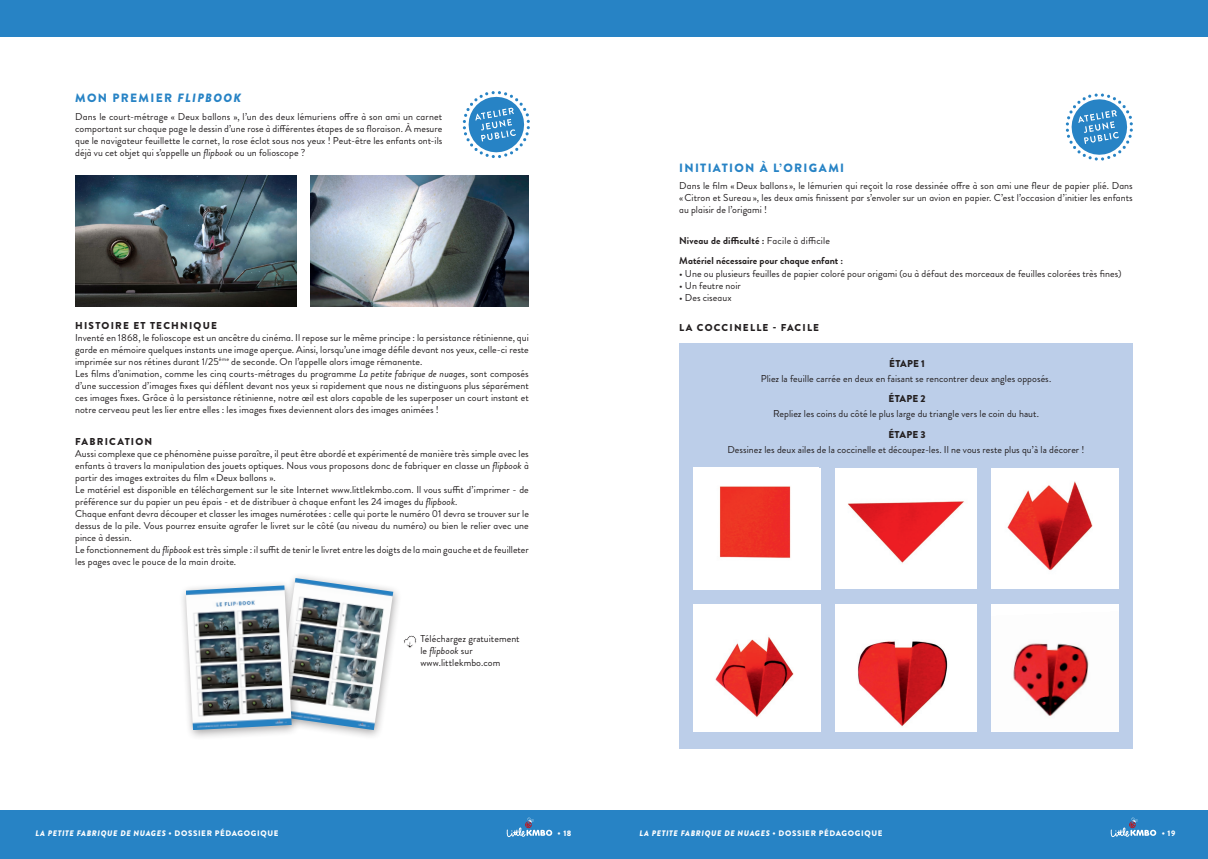
<style>
.page{position:relative;width:1208px;height:859px;background:#fff}
.page>*{position:absolute;margin:0;border:0;box-sizing:border-box;transform-origin:0 0}
.t1{font:900 12px "Brandon Grotesque";letter-spacing:.11em;color:#2783c5}
.t2{font:10px/12px "Brandon Grotesque";letter-spacing:.005em;color:#231f20}
.t3{font:700 10px/20.5px "Brandon Grotesque";letter-spacing:.005em;color:#231f20}
.t4{font:900 10px "Brandon Grotesque";letter-spacing:.115em;color:#231f20}
.t5{font:italic 900 8px "Brandon Grotesque";letter-spacing:.08em;color:#fff}
.t6{font:900 8px "Brandon Grotesque";color:#fff}
.s1{font-style:italic}
.s2{font-weight:400}
.s3{font-style:normal}
</style>
<div class="page">
<div style="left:0;top:811px;width:604px;height:48px;background:#2783c5"></div>
<div style="left:604px;top:811px;width:604px;height:48px;background:#2783c5"></div>
<div style="left:0;top:0;width:604px;height:37px;background:#2783c5"></div>
<div style="left:604px;top:0;width:604px;height:37px;background:#2783c5"></div>
<svg style="left:506px;top:817px;width:46px;height:20px"></svg>
<svg style="left:1110px;top:817px;width:46px;height:20px"></svg>
<img style="left:310px;top:176px;width:219px;height:130px">
<img style="left:75px;top:176px;width:221px;height:130px">
<svg style="left:403px;top:635px;width:14px;height:13px"></svg>
<div style="left:269px;top:572px;width:133px;height:168px;background:#231f20;opacity:.4"></div>
<img style="left:276px;top:578px;width:117px;height:152px">
<div style="left:179px;top:579px;width:122px;height:161px;background:#231f20;opacity:.4"></div>
<img style="left:186px;top:585px;width:106px;height:145px">
<svg style="left:463px;top:91px;width:67px;height:67px"></svg>
<svg style="left:1065px;top:93px;width:68px;height:68px"></svg>
<div style="left:679px;top:343px;width:453px;height:405px;background:#bccee9"></div>
<div style="left:693px;top:468px;width:128px;height:122px;background:#fff"></div>
<img style="left:719px;top:486px;width:72px;height:72px">
<div style="left:693px;top:604px;width:128px;height:127px;background:#fff"></div>
<img style="left:715px;top:636px;width:79px;height:81px">
<div style="left:835px;top:469px;width:142px;height:120px;background:#fff"></div>
<img style="left:848px;top:501px;width:116px;height:62px">
<div style="left:835px;top:604px;width:142px;height:127px;background:#fff"></div>
<img style="left:857px;top:641px;width:91px;height:86px">
<div style="left:991px;top:469px;width:127px;height:120px;background:#fff"></div>
<img style="left:1007px;top:481px;width:86px;height:89px">
<div style="left:991px;top:604px;width:127px;height:127px;background:#fff"></div>
<img style="left:1013px;top:643px;width:76px;height:73px">
<p class="t1" style="left:75px;top:89px;width:167px">MON PREMIER <span class="s1">FLIPBOOK</span></p>
<p class="t2" style="left:75px;top:110px;width:369px;text-align:justify">Dans le court-métrage « Deux ballons », l’un des deux lémuriens offre à son ami un carnet comportant sur chaque page le dessin d’une rose à différentes étapes de sa floraison. À mesure que le navigateur feuillette le carnet, la rose éclot sous nos yeux ! Peut-être les enfants ont-ils déjà vu cet objet qui s’appelle un <span class="s1">flipbook</span> ou un folioscope ?</p>
<p class="t4" style="left:75px;top:318px;width:143px">HISTOIRE ET TECHNIQUE</p>
<p class="t2" style="left:75px;top:331px;width:455px">Inventé en 1868, le folioscope est un ancêtre du cinéma. Il repose sur le même principe : la persistance rétinienne, qui garde en mémoire quelques instants une image aperçue. Ainsi, lorsqu’une image défile devant nos yeux, celle-ci reste imprimée sur nos rétines durant 1/25<sup>ème</sup> de seconde. On l’appelle alors image rémanente.<br>Les films d’animation, comme les cinq courts-métrages du programme <span class="s1">La petite fabrique de nuages</span>, sont composés d’une succession d’images fixes qui défilent devant nos yeux si rapidement que nous ne distinguons plus séparément ces images fixes. Grâce à la persistance rétinienne, notre œil est alors capable de les superposer un court instant et notre cerveau peut les lier entre elles : les images fixes deviennent alors des images animées !</p>
<p class="t4" style="left:75px;top:435px;width:79px">FABRICATION</p>
<p class="t2" style="left:75px;top:448px;width:455px">Aussi complexe que ce phénomène puisse paraître, il peut être abordé et expérimenté de manière très simple avec les enfants à travers la manipulation des jouets optiques. Nous vous proposons donc de fabriquer en classe un <span class="s1">flipbook</span> à partir des images extraites du film «Deux ballons ».<br>Le matériel est disponible en téléchargement sur le site Internet www.littlekmbo.com. Il vous suffit d’imprimer - de préférence sur du papier un peu épais - et de distribuer à chaque enfant les 24 images du <span class="s1">flipbook</span>.<br>Chaque enfant devra découper et classer les images numérotées : celle qui porte le numéro 01 devra se trouver sur le dessus de la pile. Vous pourrez ensuite agrafer le livret sur le côté (au niveau du numéro) ou bien le relier avec une pince à dessin.<br>Le fonctionnement du <span class="s1">flipbook</span> est très simple : il suffit de tenir le livret entre les doigts de la main gauche et de feuilleter les pages avec le pouce de la main droite.</p>
<p class="t2" style="left:420px;top:633px;width:101px">Téléchargez gratuitement le <span class="s1">flipbook</span> sur www.littlekmbo.com</p>
<p class="t1" style="left:679px;top:159px;width:166px">INITIATION À L’ORIGAMI</p>
<p class="t2" style="left:679px;top:180px;width:455px;text-align:justify">Dans le film «Deux ballons », le lémurien qui reçoit la rose dessinée offre à son ami une fleur de papier plié. Dans «Citron et Sureau », les deux amis finissent par s’envoler sur un avion en papier. C’est l’occasion d’initier les enfants au plaisir de l’origami !</p>
<p class="t3" style="left:679px;top:230px;width:166px">Niveau de difficulté : <span class="s2">Facile à difficile<br></span>Matériel nécessaire pour chaque enfant :</p>
<p class="t2" style="left:679px;top:267px;width:444px">• Une ou plusieurs feuilles de papier coloré pour origami (ou à défaut des morceaux de feuilles colorées très fines)</p>
<p class="t2" style="left:679px;top:279px;width:63px">• Un feutre noir</p>
<p class="t2" style="left:679px;top:291px;width:54px">• Des ciseaux</p>
<p class="t4" style="left:679px;top:320px;width:141px">LA COCCINELLE - FACILE</p>
<p class="t4" style="left:889px;top:356px;width:37px">ÉTAPE 1</p>
<p class="t2" style="left:760px;top:373px;width:292px">Pliez la feuille carrée en deux en faisant se rencontrer deux angles opposés.</p>
<p class="t4" style="left:888px;top:392px;width:39px">ÉTAPE 2</p>
<p class="t2" style="left:773px;top:408px;width:267px">Repliez les coins du côté le plus large du triangle vers le coin du haut.</p>
<p class="t4" style="left:888px;top:427px;width:39px">ÉTAPE 3</p>
<p class="t2" style="left:727px;top:443px;width:358px">Dessinez les deux ailes de la coccinelle et découpez-les. Il ne vous reste plus qu’à la décorer !</p>
<p class="t5" style="left:35px;top:827px;width:244px">LA PETITE FABRIQUE DE NUAGES <span class="s3">• DOSSIER PÉDAGOGIQUE</span></p>
<p class="t6" style="left:557px;top:828px;width:15px">• 18</p>
<p class="t5" style="left:639px;top:827px;width:244px">LA PETITE FABRIQUE DE NUAGES <span class="s3">• DOSSIER PÉDAGOGIQUE</span></p>
<p class="t6" style="left:1161px;top:828px;width:15px">• 19</p>
</div>
